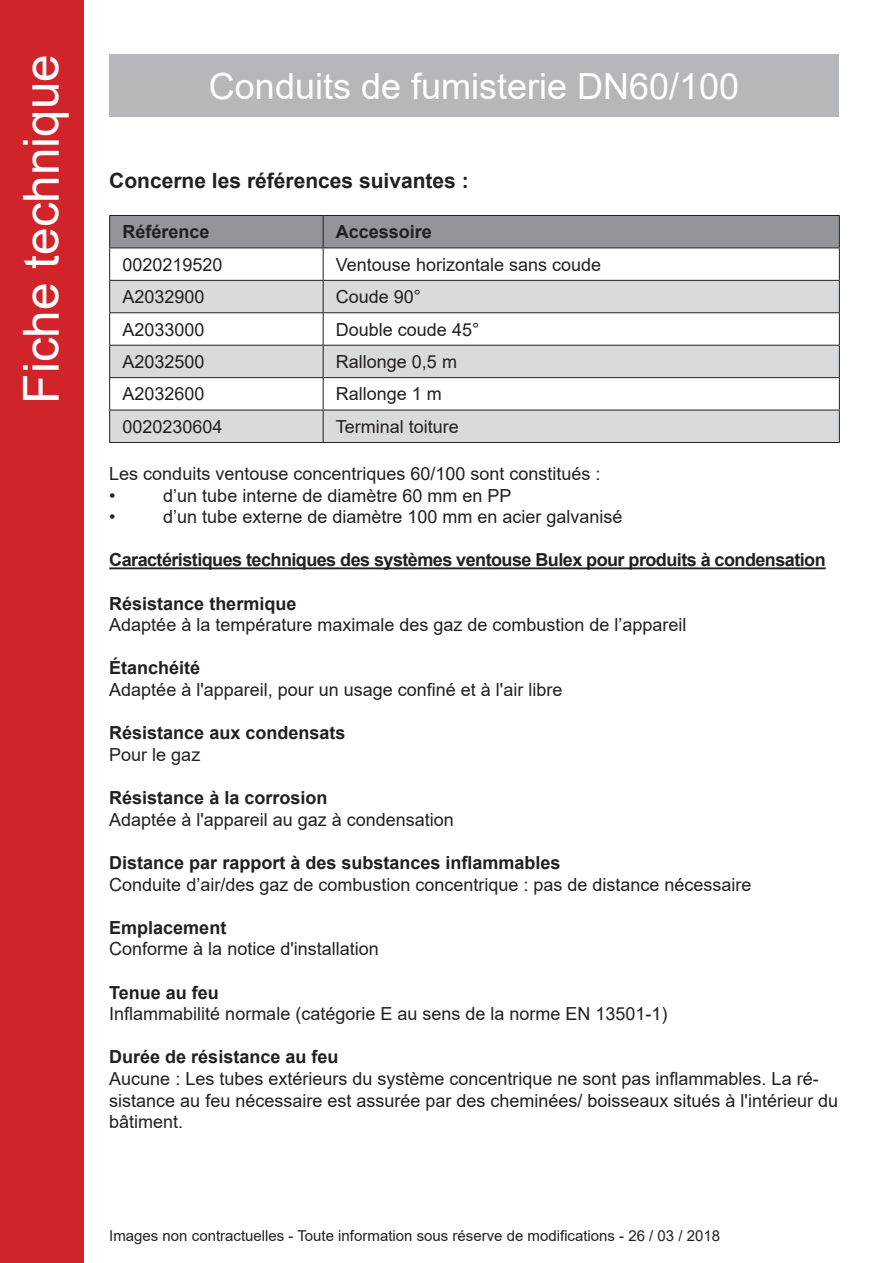
<style>
.page{position:relative;width:893px;height:1263px;background:#fff}
.page>*{position:absolute;margin:0;border:0;box-sizing:border-box;transform-origin:0 0}
.t1{font:49.5px "Arial";color:#fff}
.t2{font:36px "Arial";color:#fff}
.t3{font:700 21px "Arial";color:#231f20}
.t4{font:18px/21.6px "Arial";color:#231f20}
.t5{font:700 18px "Arial";color:#231f20}
.t6{font:700 18px "Arial";letter-spacing:-.03em;color:#231f20}
.t7{font:15px "Arial";color:#231f20}
</style>
<div class="page">
<div style="left:109px;top:54px;width:730px;height:63px;background:#b6b7bb"></div>
<div style="left:0;top:0;width:84px;height:1263px;background:#d1232a"></div>
<hr style="left:109px;top:567px;width:717px;height:2px;background:#231f20">
<div style="left:110px;top:216px;width:729px;height:32px;background:#939598"></div>
<svg style="left:110px;top:281px;width:729px;height:161px;fill:#d9dadc"></svg>
<hr style="left:109px;top:215px;width:214px;height:1px;background:#231f20">
<hr style="left:109px;top:216px;width:1px;height:32px;background:#231f20">
<hr style="left:323px;top:215px;width:517px;height:1px;background:#231f20">
<hr style="left:323px;top:216px;width:1px;height:32px;background:#231f20">
<hr style="left:839px;top:216px;width:1px;height:32px;background:#231f20">
<hr style="left:109px;top:248px;width:214px;height:1px;background:#231f20">
<hr style="left:109px;top:248px;width:1px;height:32px;background:#231f20">
<hr style="left:323px;top:248px;width:517px;height:1px;background:#231f20">
<hr style="left:323px;top:248px;width:1px;height:32px;background:#231f20">
<hr style="left:839px;top:248px;width:1px;height:32px;background:#231f20">
<hr style="left:109px;top:280px;width:214px;height:1px;background:#231f20">
<hr style="left:109px;top:281px;width:1px;height:31px;background:#231f20">
<hr style="left:323px;top:280px;width:517px;height:1px;background:#231f20">
<hr style="left:323px;top:281px;width:1px;height:31px;background:#231f20">
<hr style="left:839px;top:281px;width:1px;height:31px;background:#231f20">
<hr style="left:109px;top:312px;width:214px;height:1px;background:#231f20">
<hr style="left:109px;top:313px;width:1px;height:32px;background:#231f20">
<hr style="left:323px;top:312px;width:517px;height:1px;background:#231f20">
<hr style="left:323px;top:313px;width:1px;height:32px;background:#231f20">
<hr style="left:839px;top:313px;width:1px;height:32px;background:#231f20">
<hr style="left:109px;top:345px;width:214px;height:1px;background:#231f20">
<hr style="left:109px;top:346px;width:1px;height:31px;background:#231f20">
<hr style="left:323px;top:345px;width:517px;height:1px;background:#231f20">
<hr style="left:323px;top:346px;width:1px;height:31px;background:#231f20">
<hr style="left:839px;top:346px;width:1px;height:31px;background:#231f20">
<hr style="left:109px;top:377px;width:214px;height:1px;background:#231f20">
<hr style="left:109px;top:378px;width:1px;height:32px;background:#231f20">
<hr style="left:323px;top:377px;width:517px;height:1px;background:#231f20">
<hr style="left:323px;top:378px;width:1px;height:32px;background:#231f20">
<hr style="left:839px;top:378px;width:1px;height:32px;background:#231f20">
<hr style="left:109px;top:410px;width:214px;height:1px;background:#231f20">
<hr style="left:109px;top:410px;width:1px;height:32px;background:#231f20">
<hr style="left:323px;top:410px;width:517px;height:1px;background:#231f20">
<hr style="left:323px;top:410px;width:1px;height:32px;background:#231f20">
<hr style="left:839px;top:410px;width:1px;height:32px;background:#231f20">
<hr style="left:109px;top:442px;width:214px;height:1px;background:#231f20">
<hr style="left:323px;top:442px;width:517px;height:1px;background:#231f20">
<h1 class="t1" style="left:7px;top:403px;width:351px;rotate:-90deg">Fiche technique</h1>
<p class="t2" style="left:209px;top:61px;width:532px">Conduits de fumisterie DN60/100</p>
<p class="t3" style="left:109px;top:165px;width:361px">Concerne les références suivantes :</p>
<p class="t5" style="left:122px;top:219px;width:89px">Référence</p>
<p class="t5" style="left:336px;top:219px;width:98px">Accessoire</p>
<p class="t4" style="left:122px;top:253px;width:102px">0020219520</p>
<p class="t4" style="left:336px;top:253px;width:267px">Ventouse horizontale sans coude</p>
<p class="t4" style="left:122px;top:286px;width:84px">A2032900</p>
<p class="t4" style="left:336px;top:286px;width:87px">Coude 90°</p>
<p class="t4" style="left:122px;top:318px;width:84px">A2033000</p>
<p class="t4" style="left:336px;top:318px;width:145px">Double coude 45°</p>
<p class="t4" style="left:122px;top:351px;width:84px">A2032500</p>
<p class="t4" style="left:336px;top:351px;width:123px">Rallonge 0,5 m</p>
<p class="t4" style="left:122px;top:383px;width:84px">A2032600</p>
<p class="t4" style="left:336px;top:383px;width:108px">Rallonge 1 m</p>
<p class="t4" style="left:122px;top:416px;width:102px">0020230604</p>
<p class="t4" style="left:336px;top:416px;width:125px">Terminal toiture</p>
<p class="t4" style="left:109px;top:463px;width:493px">Les conduits ventouse concentriques 60/100 sont constitués :</p>
<p class="t4" style="left:109px;top:484px;width:8px">•</p>
<p class="t4" style="left:163px;top:484px;width:350px">d’un tube interne de diamètre 60 mm en PP</p>
<p class="t4" style="left:109px;top:506px;width:8px">•</p>
<p class="t4" style="left:163px;top:506px;width:461px">d’un tube externe de diamètre 100 mm en acier galvanisé</p>
<p class="t6" style="left:109px;top:547px;width:718px">Caractéristiques techniques des systèmes ventouse Bulex pour produits à condensation</p>
<p class="t5" style="left:109px;top:591px;width:189px">Résistance thermique</p>
<p class="t4" style="left:109px;top:614px;width:579px">Adaptée à la température maximale des gaz de combustion de l’appareil</p>
<p class="t5" style="left:109px;top:655px;width:93px">Étanchéité</p>
<p class="t4" style="left:109px;top:679px;width:455px">Adaptée à l'appareil, pour un usage confiné et à l'air libre</p>
<p class="t5" style="left:109px;top:720px;width:238px">Résistance aux condensats</p>
<p class="t4" style="left:109px;top:744px;width:93px">Pour le gaz</p>
<p class="t5" style="left:109px;top:785px;width:220px">Résistance à la corrosion</p>
<p class="t4" style="left:109px;top:808px;width:346px">Adaptée à l'appareil au gaz à condensation</p>
<p class="t5" style="left:109px;top:850px;width:453px">Distance par rapport à des substances inflammables</p>
<p class="t4" style="left:109px;top:873px;width:644px">Conduite d’air/des gaz de combustion concentrique : pas de distance nécessaire</p>
<p class="t5" style="left:109px;top:915px;width:119px">Emplacement</p>
<p class="t4" style="left:109px;top:938px;width:271px">Conforme à la notice d'installation</p>
<p class="t5" style="left:109px;top:979px;width:111px">Tenue au feu</p>
<p class="t4" style="left:109px;top:1003px;width:560px">Inflammabilité normale (catégorie E au sens de la norme EN 13501-1)</p>
<p class="t5" style="left:109px;top:1044px;width:231px">Durée de résistance au feu</p>
<p class="t4" style="left:109px;top:1068px;width:730px">Aucune : Les tubes extérieurs du système concentrique ne sont pas inflammables. La ré&shy;sistance au feu nécessaire est assurée par des cheminées/ boisseaux situés à l'intérieur du bâtiment.</p>
<p class="t7" style="left:109px;top:1226px;width:612px">Images non contractuelles - Toute information sous réserve de modifications - 26 / 03 / 2018</p>
</div>
